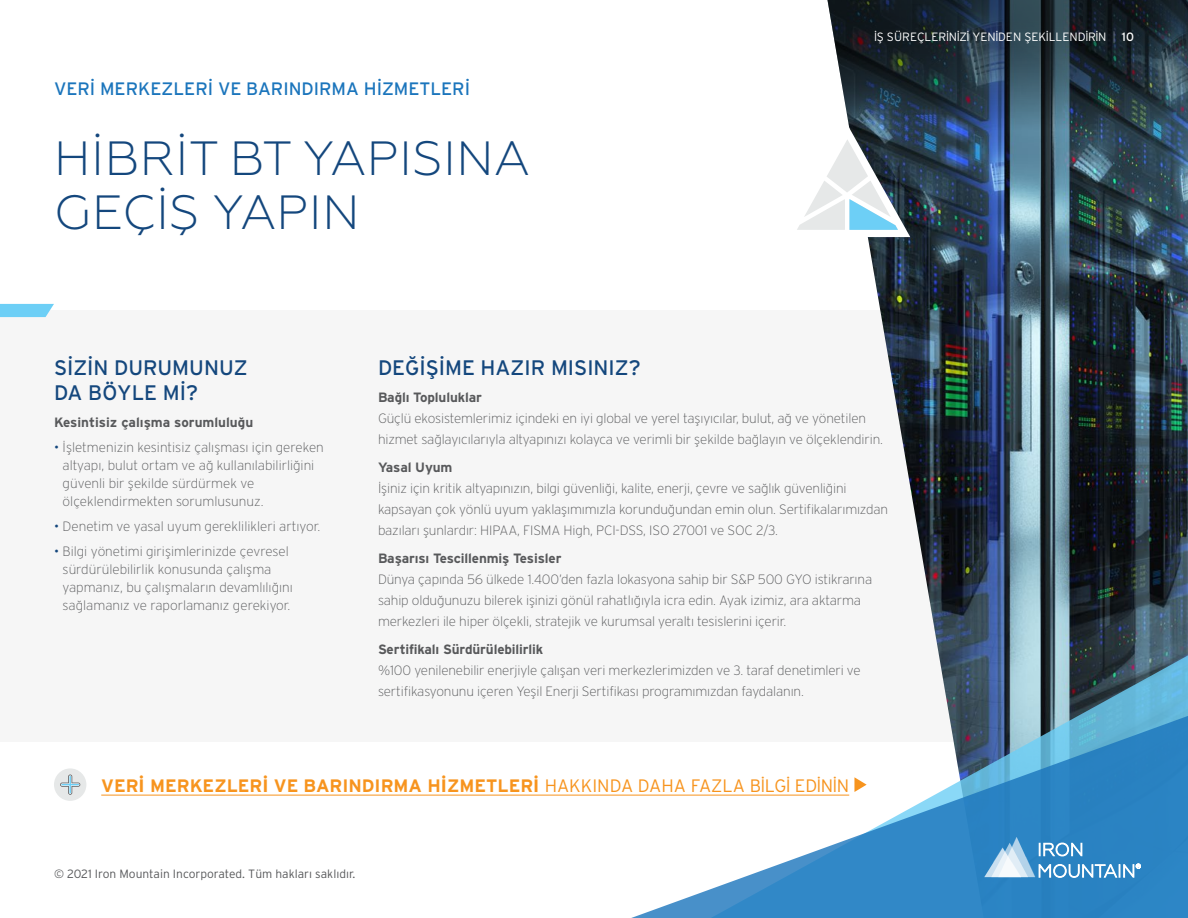
<style>
.page{position:relative;width:1188px;height:918px;background:#fff}
.page>*{position:absolute;margin:0;border:0;box-sizing:border-box;transform-origin:0 0}
.t1{font:300 48px/54px "Geometria";letter-spacing:.01em;color:#14477d}
.t2{font:21px/25.2px "Interstate";color:#14477d}
.t3{font:700 18px "Interstate";color:#f7941e}
.t4{font:18px "Interstate";color:#1b75bc}
.t5{font:200 13.5px/21px "Interstate";letter-spacing:-.01em;color:#58595b}
.t6{font:700 13.5px "Interstate";letter-spacing:-.01em;color:#58595b}
.t7{font:300 12px "Interstate";color:#58595b}
.t8{font:300 12px "Interstate";color:#fff}
.s1{font-weight:100}
.s2{font-weight:400}
.s3{font-weight:300;color:#14477d}
.s4{font-weight:300}
</style>
<div class="page">
<div style="left:0;top:310px;width:1188px;height:432px;background:#f6f6f6"></div>
<img style="left:870px;top:207px;width:318px;height:441px">
<svg style="left:937px;top:648px;width:251px;height:63px;background:#58798c"></svg>
<svg style="left:594px;top:711px;width:594px;height:207px"></svg>
<img style="left:827px;top:0;width:361px;height:207px">
<svg style="left:984px;top:837px;width:157px;height:41px;background:#60a2d1"></svg>
<svg style="left:0;top:304px;width:54px;height:13px"></svg>
<svg style="left:797px;top:106px;width:122px;height:147px"></svg>
<hr style="left:101px;top:795px;width:748px;height:1px;background:#f7941e">
<svg style="left:854px;top:777px;width:13px;height:15px"></svg>
<div style="left:54px;top:768px;width:32px;height:33px;background:#e6e8e8;border-radius:50%"></div>
<svg style="left:60px;top:775px;width:20px;height:20px"></svg>
<h3 class="t4" style="left:54px;top:79px;width:418px">VERİ MERKEZLERİ VE BARINDIRMA HİZMETLERİ</h3>
<h1 class="t1" style="left:54px;top:132px;width:477px">HİBRİT BT YAPISINA<br>GEÇİŞ YAPIN</h1>
<p class="t8" style="left:874px;top:30px;width:261px">İŞ SÜREÇLERİNİZİ YENİDEN ŞEKİLLENDİRİN <span class="s1">|</span> <span class="s2">10</span></p>
<h2 class="t2" style="left:54px;top:354px;width:195px">SİZİN DURUMUNUZ<br>DA BÖYLE Mİ?</h2>
<p class="t6" style="left:54px;top:415px;width:201px">Kesintisiz çalışma sorumluluğu</p>
<p class="t5" style="left:63px;top:439px;width:263px;line-height:18px;text-indent:-9px"><span class="s3">•</span> İşletmenizin kesintisiz çalışması için gereken altyapı, bulut ortam ve ağ kullanılabilirliğini güvenli bir şekilde sürdürmek ve ölçeklendirmekten sorumlusunuz.</p>
<p class="t5" style="left:54px;top:516px;width:268px"><span class="s3">•</span> Denetim ve yasal uyum gereklilikleri artıyor.</p>
<p class="t5" style="left:63px;top:542px;width:232px;line-height:18px;text-indent:-9px"><span class="s3">•</span> Bilgi yönetimi girişimlerinizde çevresel sürdürülebilirlik konusunda çalışma yapmanız, bu çalışmaların devamlılığını sağlamanız ve raporlamanız gerekiyor.</p>
<h2 class="t2" style="left:378px;top:354px;width:264px">DEĞİŞİME HAZIR MISINIZ?</h2>
<p class="t6" style="left:378px;top:390px;width:105px">Bağlı Topluluklar</p>
<p class="t5" style="left:378px;top:408px;width:507px">Güçlü ekosistemlerimiz içindeki en iyi global ve yerel taşıyıcılar, bulut, ağ ve yönetilen hizmet sağlayıcılarıyla altyapınızı kolayca ve verimli bir şekilde bağlayın ve ölçeklendirin.</p>
<p class="t6" style="left:378px;top:460px;width:76px">Yasal Uyum</p>
<p class="t5" style="left:378px;top:478px;width:512px">İşiniz için kritik altyapınızın, bilgi güvenliği, kalite, enerji, çevre ve sağlık güvenliğini kapsayan çok yönlü uyum yaklaşımımızla korunduğundan emin olun. Sertifikalarımızdan bazıları şunlardır: HIPAA, FISMA High, PCI-DSS, ISO 27001 ve SOC 2/3.</p>
<p class="t6" style="left:378px;top:550px;width:185px">Başarısı Tescillenmiş Tesisler</p>
<p class="t5" style="left:378px;top:569px;width:496px">Dünya çapında 56 ülkede 1.400’den fazla lokasyona sahip bir S&amp;P 500 GYO istikrarına sahip olduğunuzu bilerek işinizi gönül rahatlığıyla icra edin. Ayak izimiz, ara aktarma merkezleri ile hiper ölçekli, stratejik ve kurumsal yeraltı tesislerini içerir.</p>
<p class="t6" style="left:378px;top:641px;width:167px">Sertifikalı Sürdürülebilirlik</p>
<p class="t5" style="left:378px;top:659px;width:484px">%100 yenilenebilir enerjiyle çalışan veri merkezlerimizden ve 3. taraf denetimleri ve sertifikasyonunu içeren Yeşil Enerji Sertifikası programımızdan faydalanın.</p>
<h3 class="t3" style="left:101px;top:775px;width:750px">VERİ MERKEZLERİ VE BARINDIRMA HİZMETLERİ <span class="s4">HAKKINDA DAHA FAZLA BİLGİ EDİNİN</span></h3>
<p class="t7" style="left:54px;top:867px;width:303px">© 2021 Iron Mountain Incorporated. Tüm hakları saklıdır.</p>
</div>
